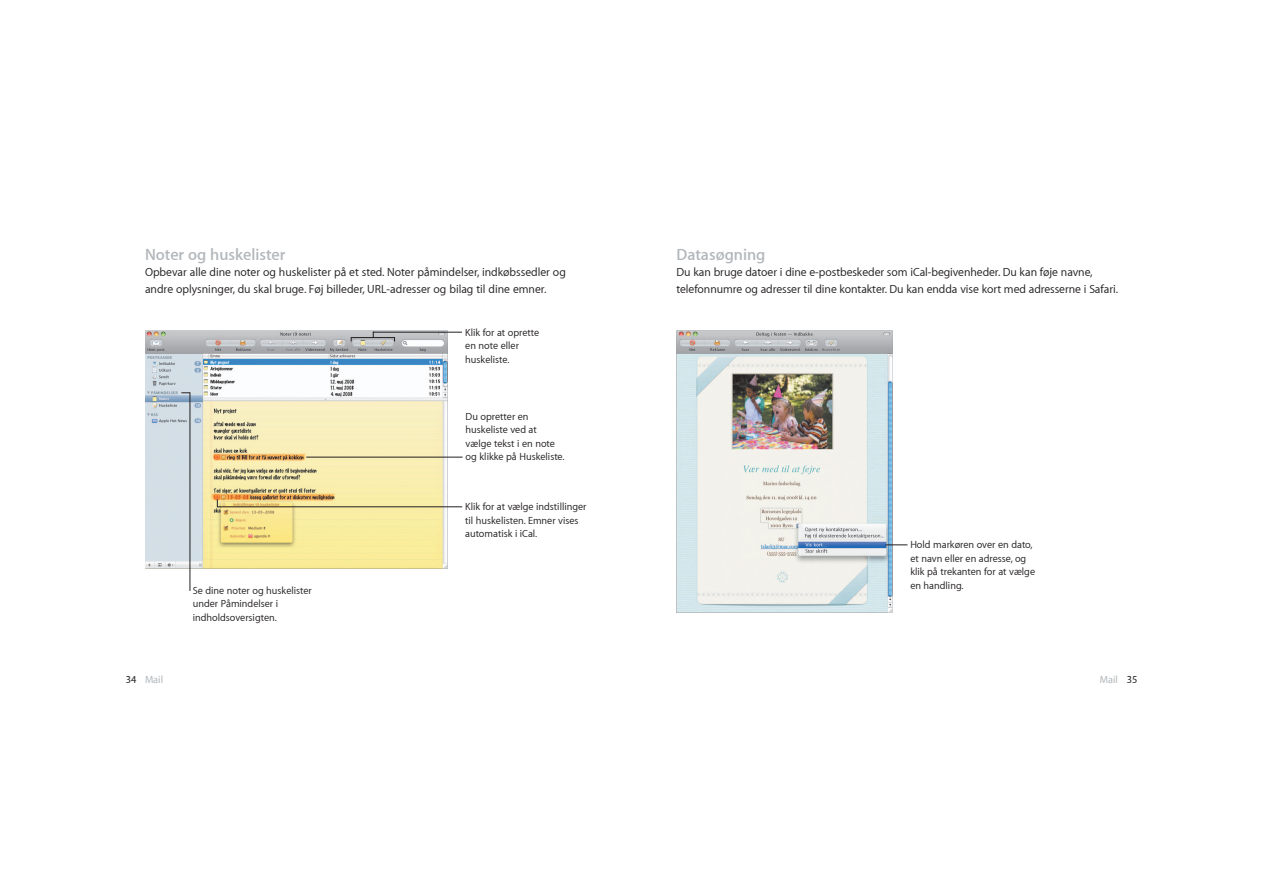
<style>
.page{position:relative;width:1263px;height:893px;background:#fff}
.page>*{position:absolute;margin:0;border:0;box-sizing:border-box;transform-origin:0 0}
.t1{font:600 16.5px "Myriad Set";color:#b2b7bb}
.t2{font:12px/16.5px "Myriad Set Text";letter-spacing:-.005em;color:#231f20}
.t3{font:10.5px/13.5px "Myriad Set Text";color:#231f20}
.t4{font:500 10.5px "Myriad Set";color:#b2b7bb}
.s1{color:#231f20}
</style>
<div class="page">
<img style="left:676px;top:331px;width:216px;height:281px">
<svg style="left:886px;top:544px;width:22px;height:1px"></svg>
<img style="left:145px;top:331px;width:302px;height:237px">
<hr style="left:217px;top:506px;width:245px;height:1px;background:#231f20">
<hr style="left:189px;top:392px;width:1px;height:199px;background:#231f20">
<hr style="left:373px;top:332px;width:89px;height:1px;background:#231f20">
<hr style="left:306px;top:457px;width:157px;height:1px;background:#231f20">
<hr style="left:351px;top:337px;width:44px;height:1px;background:#231f20">
<h1 class="t1" style="left:145px;top:246px;width:142px">Noter og huskelister</h1>
<p class="t2" style="left:145px;top:264px;width:422px">Opbevar alle dine noter og huskelister på et sted. Noter påmindelser, indkøbssedler og andre oplysninger, du skal bruge. Føj billeder, URL-adresser og bilag til dine emner.</p>
<p class="t3" style="left:465px;top:326px;width:76px">Klik for at oprette en note eller huskeliste.</p>
<p class="t3" style="left:466px;top:410px;width:101px">Du opretter en huskeliste ved at vælge tekst i en note og klikke på Huskeliste.</p>
<p class="t3" style="left:193px;top:584px;width:121px">Se dine noter og huskelister under Påmindelser i indholdsoversigten.</p>
<p class="t3" style="left:465px;top:500px;width:123px">Klik for at vælge indstillinger til huskelisten. Emner vises automatisk i iCal.</p>
<h1 class="t1" style="left:677px;top:246px;width:91px">Datasøgning</h1>
<p class="t2" style="left:677px;top:264px;width:443px">Du kan bruge datoer i dine e-postbeskeder som iCal-begivenheder. Du kan føje navne, telefonnumre og adresser til dine kontakter. Du kan endda vise kort med adresserne i Safari.</p>
<p class="t3" style="left:910px;top:538px;width:126px">Hold markøren over en dato, et navn eller en adresse, og klik på trekanten for at vælge en handling.</p>
<p class="t4" style="left:126px;top:675px;width:39px"><span class="s1">34</span> Mail</p>
<p class="t4" style="left:1100px;top:674px;width:39px">Mail <span class="s1">35</span></p>
</div>
